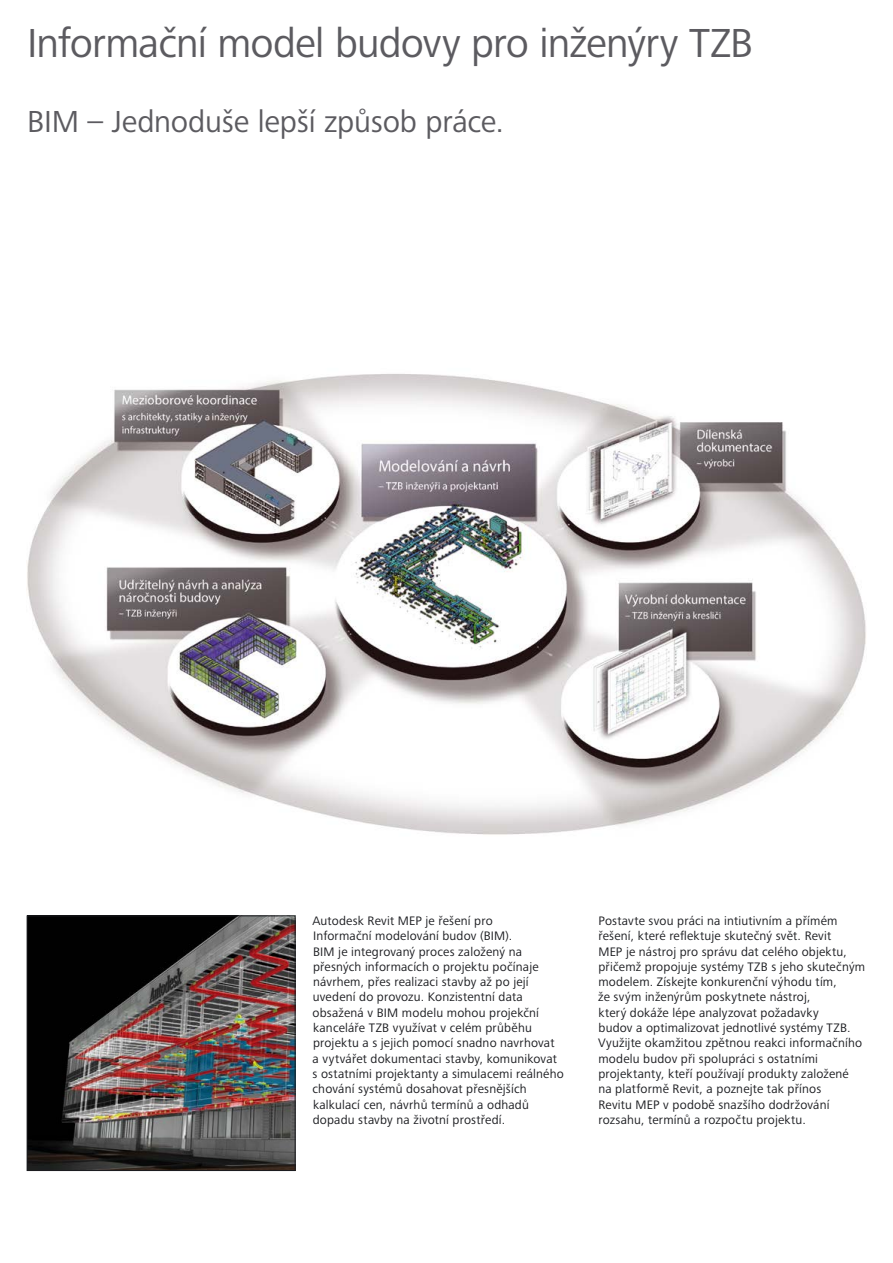
<style>
.page{position:relative;width:893px;height:1263px;background:#fff}
.page>*{position:absolute;margin:0;border:0;box-sizing:border-box;transform-origin:0 0}
.t1{font:42px "Frutiger Next LTW1 G";letter-spacing:-.02em;color:#5c5b60}
.t2{font:31.5px "Frutiger Next LTW1 G";letter-spacing:-.01em;color:#5c5b60}
.t3{font:12.75px/15.3px "Frutiger Next LTW1 G";letter-spacing:.015em;color:#1b1c20}
</style>
<div class="page">
<img style="left:27px;top:374px;width:839px;height:461px">
<img style="left:29px;top:918px;width:264px;height:251px">
<div style="left:27px;top:916px;width:268px;height:255px;border:1px solid #1b1c20"></div>
<h1 class="t1" style="left:27px;top:19px;width:728px">Informační model budovy pro inženýry TZB</h1>
<h2 class="t2" style="left:27px;top:104px;width:479px">BIM – Jednoduše lepší způsob práce.</h2>
<p class="t3" style="left:312px;top:913px;width:253px">Autodesk Revit MEP je řešení pro<br>Informační modelování budov (BIM).<br>BIM je integrovaný proces založený na přesných informacích o projektu počínaje návrhem, přes realizaci stavby až po její uvedení do provozu. Konzistentní data obsažená v BIM modelu mohou projekční kanceláře TZB využívat v celém průběhu projektu a s jejich pomocí snadno navrhovat<br>a vytvářet dokumentaci stavby, komunikovat s ostatními projektanty a simulacemi reálného chování systémů dosahovat přesnějších kalkulací cen, návrhů termínů a odhadů dopadu stavby na životní prostředí.</p>
<p class="t3" style="left:598px;top:913px;width:269px">Postavte svou práci na intiutivním a přímém řešení, které reflektuje skutečný svět. Revit<br>MEP je nástroj pro správu dat celého objektu, přičemž propojuje systémy TZB s jeho skutečným modelem. Získejte konkurenční výhodu tím,<br>že svým inženýrům poskytnete nástroj,<br>který dokáže lépe analyzovat požadavky<br>budov a optimalizovat jednotlivé systémy TZB.<br>Využijte okamžitou zpětnou reakci informačního modelu budov při spolupráci s ostatními projektanty, kteří používají produkty založené<br>na platformě Revit, a poznejte tak přínos<br>Revitu MEP v podobě snazšího dodržování rozsahu, termínů a rozpočtu projektu.</p>
</div>
